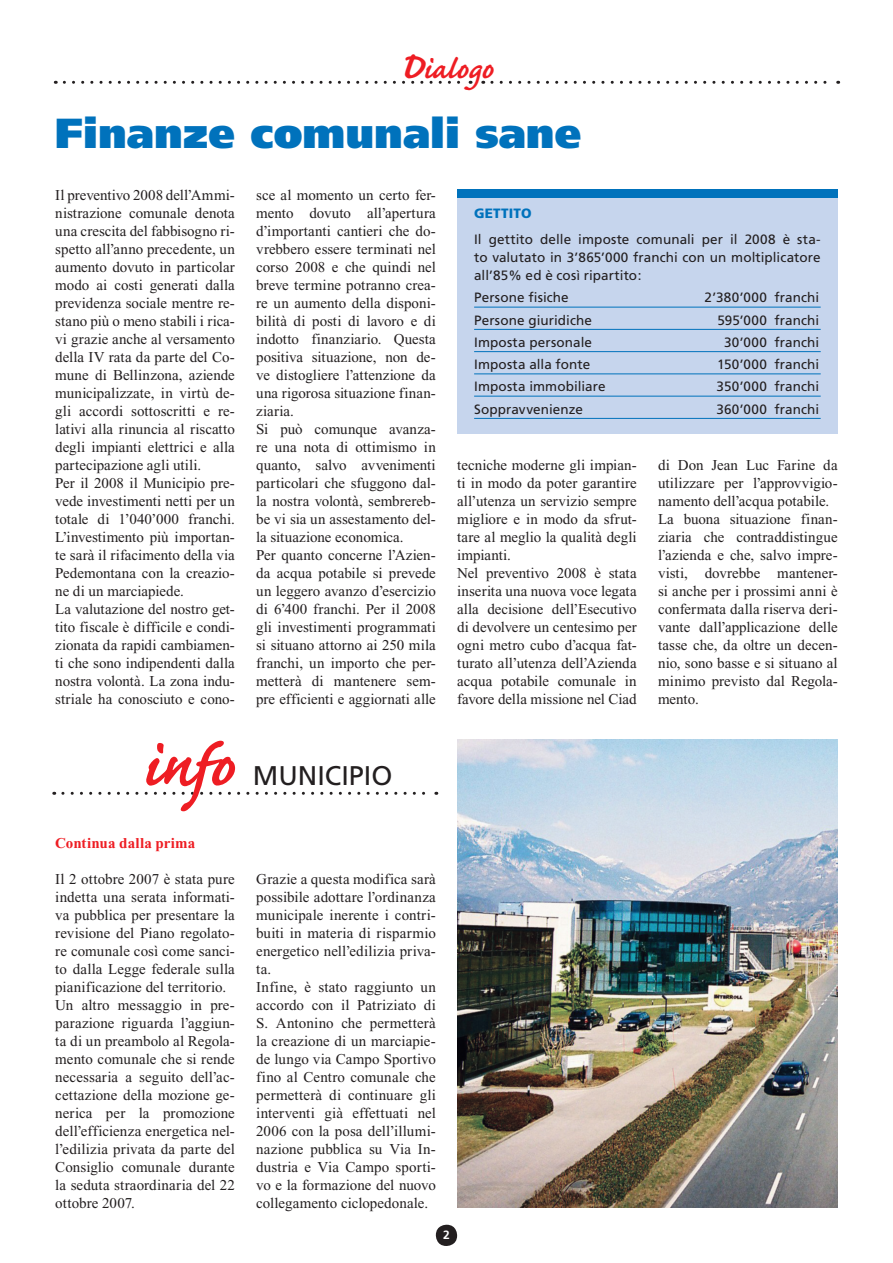
<style>
.page{position:relative;width:893px;height:1263px;background:#fff}
.page>*{position:absolute;margin:0;border:0;box-sizing:border-box;transform-origin:0 0}
.t1{font:700 75px "Caflisch Script";color:#ee1d23}
.t2{font:900 42px "Frutiger";color:#0072bc}
.t3{font:700 36px "Caflisch Script";color:#ee1d23}
.t4{font:27px "Frutiger";color:#231f20}
.t5{font:15px/18px "Times New Roman";letter-spacing:.005em;color:#231f20}
.t6{font:700 15px "Times New Roman";letter-spacing:.01em;color:#ee1d23}
.t7{font:13.5px/18px "Frutiger";letter-spacing:.01em;color:#231f20;text-align:justify}
.t8{font:900 13.5px "Frutiger";letter-spacing:.01em;color:#0072bc}
.t9{font:700 12px "Frutiger";color:#fff}
.s1{font-size:48px}
</style>
<div class="page">
<div style="left:436px;top:1225px;width:21px;height:21px;background:#231f20;border-radius:11px"></div>
<svg style="left:64px;top:81px;width:407px;height:3px"></svg>
<svg style="left:492px;top:81px;width:347px;height:3px"></svg>
<div style="left:457px;top:189px;width:381px;height:245px;background:#c6d5ed"></div>
<hr style="left:474px;top:307px;width:347px;height:1px;background:#0072bc">
<hr style="left:474px;top:329px;width:347px;height:1px;background:#0072bc">
<hr style="left:474px;top:351px;width:347px;height:1px;background:#0072bc">
<hr style="left:474px;top:373px;width:347px;height:1px;background:#0072bc">
<hr style="left:474px;top:396px;width:347px;height:1px;background:#0072bc">
<hr style="left:474px;top:418px;width:347px;height:1px;background:#0072bc">
<svg style="left:63px;top:792px;width:374px;height:3px"></svg>
<div style="left:457px;top:189px;width:381px;height:8px;background:#0072bc"></div>
<img style="left:457px;top:740px;width:381px;height:468px">
<h3 class="t3" style="left:399px;top:51px;width:96px"><span class="s1">D</span>ialogo</h3>
<h2 class="t2" style="left:55px;top:108px;width:527px">Finanze comunali sane</h2>
<p class="t5" style="left:55px;top:186px;width:181px">Il preventivo 2008 dell’Ammi&shy;nistrazione comunale denota una crescita del fabbisogno ri&shy;spetto all’anno precedente, un aumento dovuto in particolar modo ai costi generati dalla previdenza sociale mentre re&shy;stano più o meno stabili i rica&shy;vi grazie anche al versamento della IV rata da parte del Co&shy;mune di Bellinzona, aziende municipalizzate, in virtù de&shy;gli accordi sottoscritti e re&shy;lativi alla rinuncia al riscatto degli impianti elettrici e alla partecipazione agli utili.<br>Per il 2008 il Municipio pre&shy;vede investimenti netti per un totale di 1’040’000 franchi.<br>L’investimento più importan&shy;te sarà il rifacimento della via<br>Pedemontana con la creazio&shy;ne di un marciapiede.<br>La valutazione del nostro get&shy;tito fiscale è difficile e condi&shy;zionata da rapidi cambiamen&shy;ti che sono indipendenti dalla nostra volontà. La zona indu&shy;striale ha conosciuto e cono-</p>
<p class="t5" style="left:256px;top:186px;width:181px">sce al momento un certo fer&shy;mento dovuto all’apertura d’importanti cantieri che do&shy;vrebbero essere terminati nel corso 2008 e che quindi nel breve termine potranno crea&shy;re un aumento della disponi&shy;bilità di posti di lavoro e di indotto finanziario. Questa positiva situazione, non de&shy;ve distogliere l’attenzione da una rigorosa situazione finan&shy;ziaria.<br>Si può comunque avanza&shy;re una nota di ottimismo in quanto, salvo avvenimenti particolari che sfuggono dal&shy;la nostra volontà, sembrereb&shy;be vi sia un assestamento del&shy;la situazione economica.<br>Per quanto concerne l’Azien&shy;da acqua potabile si prevede un leggero avanzo d’esercizio di 6’400 franchi. Per il 2008 gli investimenti programmati si situano attorno ai 250 mila franchi, un importo che per&shy;metterà di mantenere sem&shy;pre efficienti e aggiornati alle</p>
<h1 class="t1" style="left:142px;top:728px;width:94px">info</h1>
<p class="t6" style="left:55px;top:834px;width:142px">Continua dalla prima</p>
<h3 class="t4" style="left:253px;top:759px;width:141px">Municipio</h3>
<p class="t5" style="left:55px;top:870px;width:181px">Il 2 ottobre 2007 è stata pure indetta una serata informati&shy;va pubblica per presentare la revisione del Piano regolato&shy;re comunale così come sanci&shy;to dalla Legge federale sulla pianificazione del territorio.<br>Un altro messaggio in pre&shy;parazione riguarda l’aggiun&shy;ta di un preambolo al Regola&shy;mento comunale che si rende necessaria a seguito dell’ac&shy;cettazione della mozione ge&shy;nerica per la promozione dell’efficienza energetica nel&shy;l’edilizia privata da parte del<br>Consiglio comunale durante la seduta straordinaria del 22 ottobre 2007.</p>
<p class="t5" style="left:256px;top:870px;width:181px">Grazie a questa modifica sarà possibile adottare l’ordinanza municipale inerente i contri&shy;buiti in materia di risparmio energetico nell’edilizia priva&shy;ta.<br>Infine, è stato raggiunto un accordo con il Patriziato di<br>S. Antonino che permetterà la creazione di un marciapie&shy;de lungo via Campo Sportivo fino al Centro comunale che permetterà di continuare gli interventi già effettuati nel<br>2006 con la posa dell’illumi&shy;nazione pubblica su Via In&shy;dustria e Via Campo sporti&shy;vo e la formazione del nuovo collegamento ciclopedonale.</p>
<p class="t8" style="left:474px;top:205px;width:59px">Gettito</p>
<p class="t7" style="left:474px;top:231px;width:348px">Il gettito delle imposte comunali per il 2008 è sta&shy;to valutato in 3’865’000 franchi con un moltiplicatore all’85% ed è così ripartito:</p>
<p class="t7" style="left:474px;top:289px;width:96px">Persone fisiche</p>
<p class="t7" style="left:705px;top:289px;width:116px">2’380’000 franchi</p>
<p class="t7" style="left:474px;top:311px;width:119px">Persone giuridiche</p>
<p class="t7" style="left:717px;top:311px;width:103px">595’000 franchi</p>
<p class="t7" style="left:474px;top:333px;width:119px">Imposta personale</p>
<p class="t7" style="left:724px;top:333px;width:97px">30’000 franchi</p>
<p class="t7" style="left:474px;top:356px;width:118px">Imposta alla fonte</p>
<p class="t7" style="left:717px;top:356px;width:103px">150’000 franchi</p>
<p class="t7" style="left:474px;top:378px;width:133px">Imposta immobiliare</p>
<p class="t7" style="left:717px;top:378px;width:104px">350’000 franchi</p>
<p class="t7" style="left:474px;top:400px;width:110px">Soppravvenienze</p>
<p class="t7" style="left:716px;top:400px;width:104px">360’000 franchi</p>
<p class="t5" style="left:457px;top:456px;width:181px">tecniche moderne gli impian&shy;ti in modo da poter garantire all’utenza un servizio sempre migliore e in modo da sfrut&shy;tare al meglio la qualità degli impianti.<br>Nel preventivo 2008 è stata inserita una nuova voce legata alla decisione dell’Esecutivo di devolvere un centesimo per ogni metro cubo d’acqua fat&shy;turato all’utenza dell’Azienda acqua potabile comunale in favore della missione nel Ciad</p>
<p class="t5" style="left:658px;top:456px;width:181px">di Don Jean Luc Farine da utilizzare per l’approvvigio&shy;namento dell’acqua potabile.<br>La buona situazione finan&shy;ziaria che contraddistingue l’azienda e che, salvo impre&shy;visti, dovrebbe mantener&shy;si anche per i prossimi anni è confermata dalla riserva deri&shy;vante dall’applicazione delle tasse che, da oltre un decen&shy;nio, sono basse e si situano al minimo previsto dal Regola&shy;mento.</p>
<p class="t9" style="left:443px;top:1228px;width:8px">2</p>
</div>
